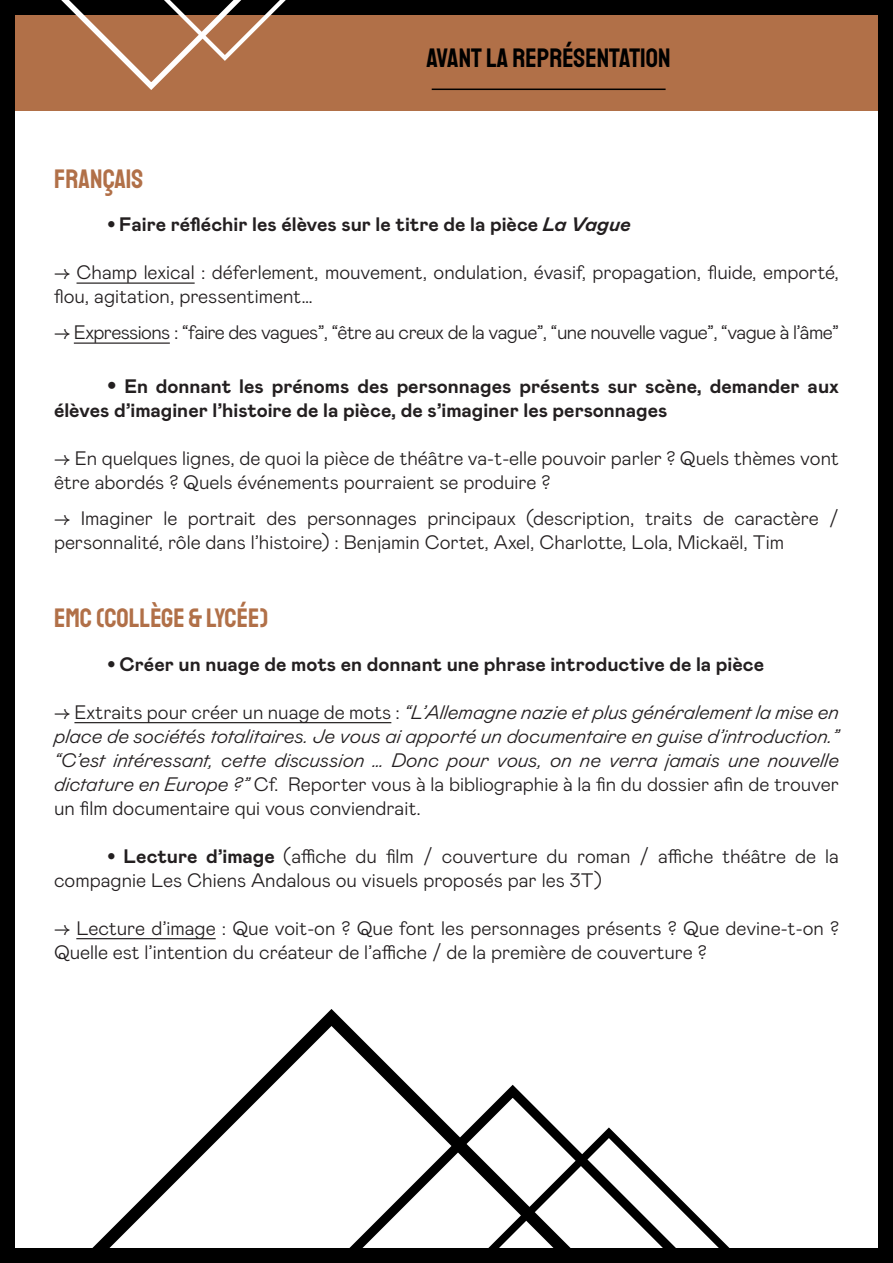
<style>
.page{position:relative;width:893px;height:1263px;background:#fff}
.page>*{position:absolute;margin:0;border:0;box-sizing:border-box;transform-origin:0 0}
.t1{font:27px "Staatliches";color:#b17048}
.t2{font:27px "Staatliches";color:#000}
.t3{font:300 19.5px/24px "Mabry Pro";color:#231f20}
.t4{font:700 19.5px/24px "Mabry Pro";color:#231f20}
.t5{font:italic 300 19.5px/24px "Mabry Pro";color:#231f20}
.t6{font:300 19.5px "Mabry Pro";letter-spacing:-.03em;color:#231f20}
.s1{font-style:italic}
.s2{font-style:normal}
.s3{font-weight:700}
</style>
<div class="page">
<svg style="left:676px;top:1194px;width:53px;height:53px"></svg>
<svg style="left:93px;top:1009px;width:583px;height:238px"></svg>
<div style="left:14px;top:14px;width:866px;height:97px;background:#b17048"></div>
<hr style="left:77px;top:282px;width:118px;height:2px;background:#231f20">
<hr style="left:74px;top:342px;width:96px;height:2px;background:#231f20">
<hr style="left:74px;top:722px;width:317px;height:1px;background:#231f20">
<hr style="left:76px;top:938px;width:140px;height:1px;background:#231f20">
<div style="left:0;top:0;width:893px;height:1263px;border:15px solid #000"></div>
<hr style="left:432px;top:89px;width:234px;height:1px;background:#000">
<svg style="left:0;top:0;width:316px;height:94px"></svg>
<p class="t2" style="left:427px;top:40px;width:246px">AVANT LA REPRÉSENTATION</p>
<p class="t1" style="left:54px;top:161px;width:91px">FRANÇAIS</p>
<p class="t4" style="left:119px;top:212px;width:513px">Faire réfléchir les élèves sur le titre de la pièce <span class="s1">La Vague</span></p>
<p class="t3" style="left:54px;top:259px;width:786px">→ Champ lexical : déferlement, mouvement, ondulation, évasif, propagation, fluide, emporté, flou, agitation, pressentiment…</p>
<p class="t6" style="left:54px;top:319px;width:786px">→ Expressions : “faire des vagues”, “être au creux de la vague”, “une nouvelle vague”, “vague à l’âme”</p>
<p class="t4" style="left:54px;top:374px;width:786px;text-indent:70px">En donnant les prénoms des personnages présents sur scène, demander aux élèves d’imaginer l’histoire de la pièce, de s’imaginer les personnages</p>
<p class="t3" style="left:54px;top:445px;width:786px">→ En quelques lignes, de quoi la pièce de théâtre va-t-elle pouvoir parler ? Quels thèmes vont être abordés ? Quels événements pourraient se produire ?</p>
<p class="t3" style="left:54px;top:505px;width:786px">→ Imaginer le portrait des personnages principaux (description, traits de caractère / personnalité, rôle dans l’histoire) : Benjamin Cortet, Axel, Charlotte, Lola, Mickaël, Tim</p>
<p class="t1" style="left:54px;top:600px;width:216px">EMC (COLLÈGE &amp; LYCÉE)</p>
<p class="t4" style="left:120px;top:651px;width:646px">Créer un nuage de mots en donnant une phrase introductive de la pièce</p>
<p class="t5" style="left:54px;top:699px;width:786px"><span class="s2">→ Extraits pour créer un nuage de mots :</span> “L’Allemagne nazie et plus généralement la mise en place de sociétés totalitaires. Je vous ai apporté un documentaire en guise d’introduction.”</p>
<p class="t3" style="left:54px;top:747px;width:786px;text-align:justify"><span class="s1">“C’est intéressant, cette discussion … Donc pour vous, on ne verra jamais une nouvelle dictature en Europe ?”</span> Cf. Reporter vous à la bibliographie à la fin du dossier afin de trouver un film documentaire qui vous conviendrait.</p>
<p class="t3" style="left:54px;top:843px;width:786px;text-indent:70px"><span class="s3">Lecture d’image</span> (affiche du film / couverture du roman / affiche théâtre de la compagnie Les Chiens Andalous ou visuels proposés par les 3T)</p>
<p class="t3" style="left:54px;top:915px;width:786px">→ Lecture d’image : Que voit-on ? Que font les personnages présents ? Que devine-t-on ?<br>Quelle est l’intention du créateur de l’affiche / de la première de couverture ?</p>
</div>
